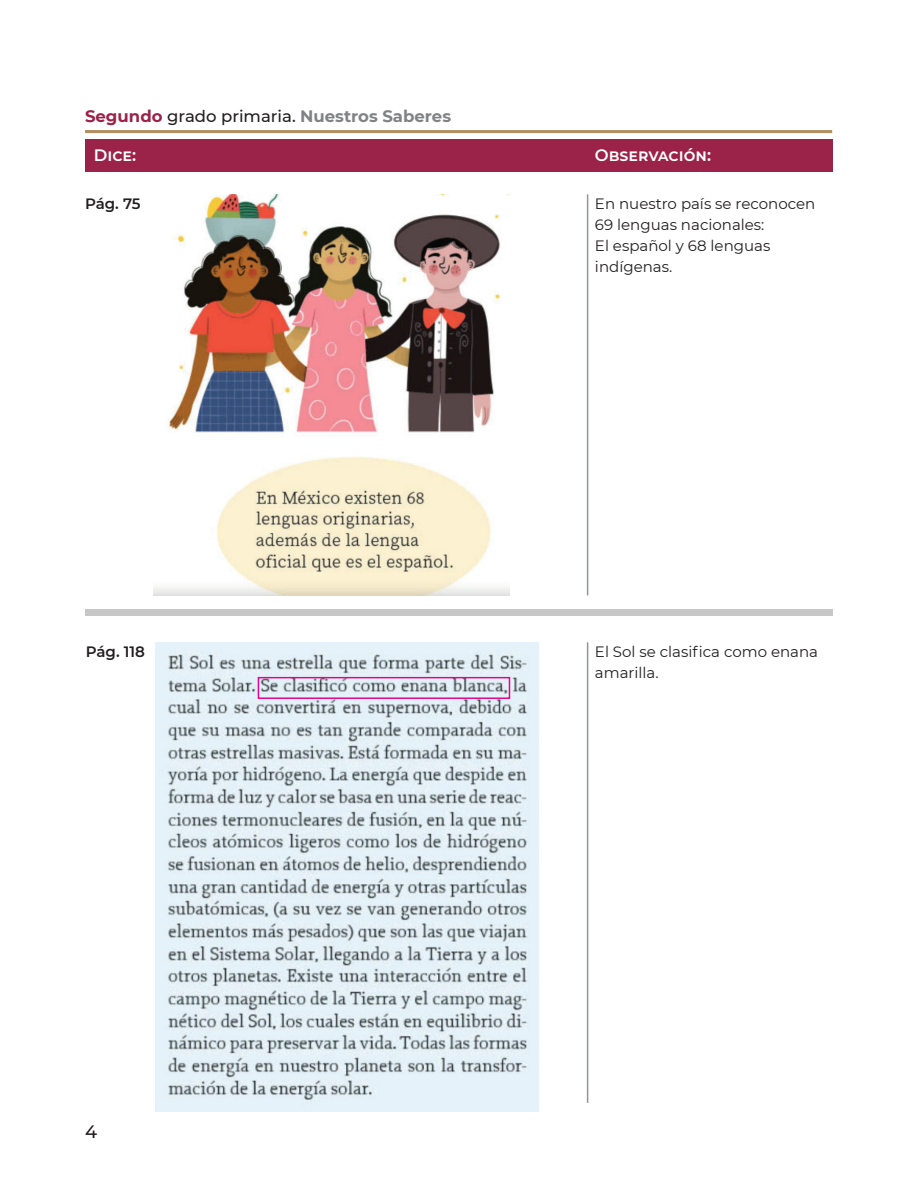
<style>
.page{position:relative;width:918px;height:1188px;background:#fff}
.page>*{position:absolute;margin:0;border:0;box-sizing:border-box;transform-origin:0 0}
.t1{font:500 18px "Montserrat";color:#231f20}
.t2{font:700 16.5px "Montserrat";color:#808285}
.t3{font:600 16.5px "Montserrat";color:#fff}
.t4{font:15px/21px "Montserrat";color:#231f20}
.t5{font:600 15px "Montserrat";color:#231f20}
.s1{color:#9b2248}
.s2{font-weight:500;color:#231f20}
</style>
<div class="page">
<img style="left:156px;top:642px;width:382px;height:470px">
<div style="left:86px;top:609px;width:747px;height:6px;background:#c8c7c7"></div>
<div style="left:85px;top:139px;width:747px;height:32px;background:#9b2248"></div>
<hr style="left:85px;top:130px;width:747px;height:3px;background:#b28d5d">
<img style="left:153px;top:194px;width:357px;height:401px">
<hr style="left:587px;top:194px;width:1px;height:401px;background:#939598">
<hr style="left:587px;top:642px;width:1px;height:461px;background:#939598">
<div style="left:258px;top:677px;width:252px;height:22px;border:2px solid #ed028c"></div>
<p class="t2" style="left:85px;top:105px;width:368px"><span class="s1">Segundo</span> <span class="s2">grado primaria.</span> Nuestros Saberes</p>
<p class="t3" style="left:94px;top:144px;width:44px">Dice:</p>
<p class="t3" style="left:595px;top:144px;width:118px">Observación:</p>
<p class="t5" style="left:85px;top:193px;width:57px">Pág. 75</p>
<p class="t5" style="left:86px;top:641px;width:61px">Pág. 118</p>
<p class="t1" style="left:85px;top:1119px;width:14px">4</p>
<p class="t4" style="left:595px;top:192px;width:222px">En nuestro país se reconocen<br>69 lenguas nacionales:<br>El español y 68 lenguas indígenas.</p>
<p class="t4" style="left:595px;top:640px;width:225px">El Sol se clasifica como enana amarilla.</p>
</div>
